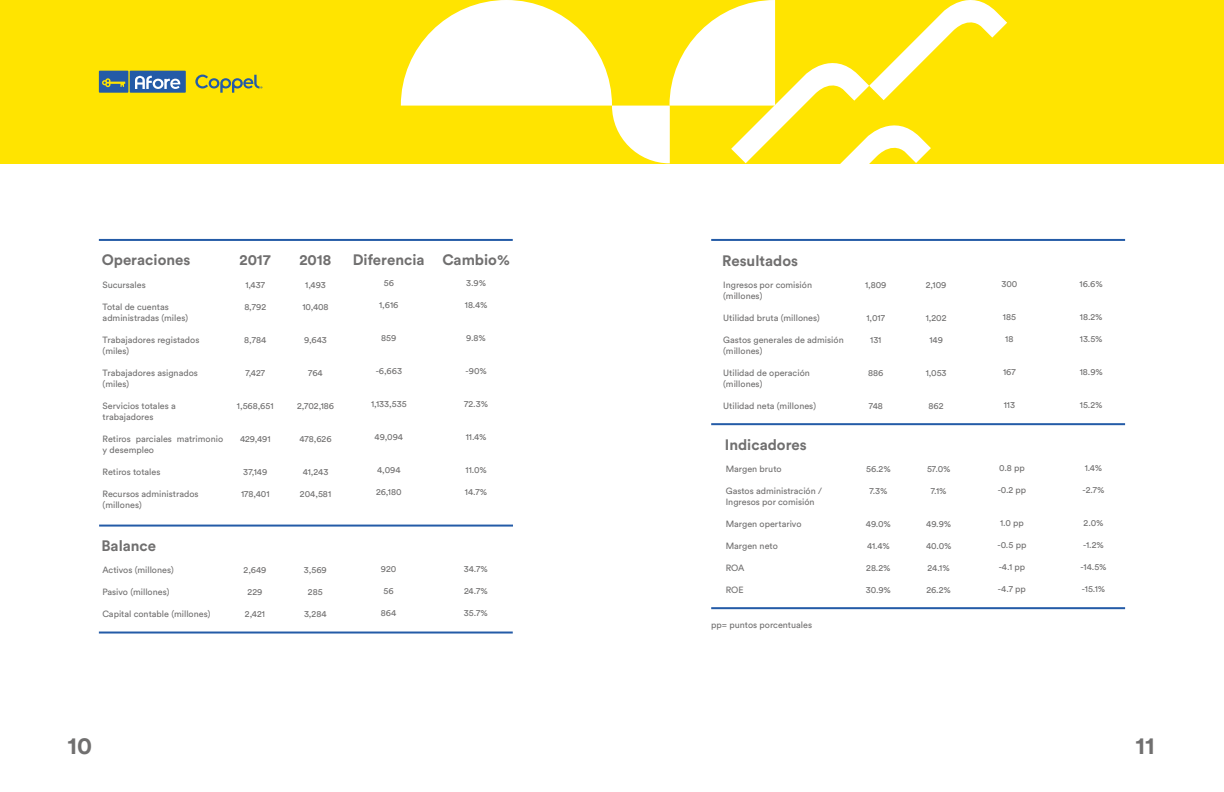
<style>
.page{position:relative;width:1224px;height:792px;background:#fff}
.page>*{position:absolute;margin:0;border:0;box-sizing:border-box;transform-origin:0 0}
.t1{font:700 24px "Circular Std";color:#706f6f}
.t2{font:700 15px "Circular Std";color:#706f6f}
.t3{font:9px/11px "Circular Std";color:#706f6f}
</style>
<div class="page">
<div style="left:0;top:0;width:1224px;height:163px;background:#ffe400"></div>
<div style="left:99px;top:71px;width:29px;height:22px;background:#245ba7"></div>
<svg style="left:102px;top:78px;width:23px;height:9px"></svg>
<div style="left:130px;top:71px;width:56px;height:22px;background:#245ba7"></div>
<svg style="left:135px;top:76px;width:45px;height:13px"></svg>
<svg style="left:195px;top:75px;width:67px;height:18px"></svg>
<hr style="left:99px;top:239px;width:414px;height:2px;background:#245ba7">
<hr style="left:711px;top:239px;width:414px;height:2px;background:#245ba7">
<hr style="left:99px;top:525px;width:414px;height:2px;background:#245ba7">
<hr style="left:99px;top:632px;width:414px;height:2px;background:#245ba7">
<hr style="left:711px;top:423px;width:414px;height:2px;background:#245ba7">
<hr style="left:711px;top:607px;width:414px;height:2px;background:#245ba7">
<svg style="left:401px;top:0;width:606px;height:164px"></svg>
<h2 class="t2" style="left:102px;top:250px;width:90px">Operaciones</h2>
<h2 class="t2" style="left:240px;top:250px;width:33px">2017</h2>
<h2 class="t2" style="left:299px;top:250px;width:33px">2018</h2>
<h2 class="t2" style="left:353px;top:250px;width:159px">Diferencia Cambio%</h2>
<h2 class="t2" style="left:722px;top:251px;width:77px">Resultados</h2>
<p class="t3" style="left:103px;top:279px;width:45px">Sucursales</p>
<p class="t3" style="left:103px;top:301px;width:87px">Total de cuentas administradas (miles)</p>
<p class="t3" style="left:103px;top:334px;width:98px">Trabajadores registados (miles)</p>
<p class="t3" style="left:103px;top:367px;width:97px">Trabajadores asignados (miles)</p>
<p class="t3" style="left:103px;top:400px;width:75px">Servicios totales a trabajadores</p>
<p class="t3" style="left:103px;top:433px;width:122px">Retiros parciales matrimonio y desempleo</p>
<p class="t3" style="left:103px;top:466px;width:59px">Retiros totales</p>
<p class="t3" style="left:103px;top:488px;width:97px">Recursos administrados (millones)</p>
<h2 class="t2" style="left:101px;top:536px;width:56px">Balance</h2>
<p class="t3" style="left:102px;top:564px;width:73px">Activos (millones)</p>
<p class="t3" style="left:102px;top:586px;width:69px">Pasivo (millones)</p>
<p class="t3" style="left:102px;top:608px;width:110px">Capital contable (millones)</p>
<p class="t3" style="left:245px;top:279px;width:21px">1,437</p>
<p class="t3" style="left:244px;top:301px;width:23px">8,792</p>
<p class="t3" style="left:244px;top:334px;width:23px">8,784</p>
<p class="t3" style="left:245px;top:367px;width:21px">7,427</p>
<p class="t3" style="left:237px;top:400px;width:38px">1,568,651</p>
<p class="t3" style="left:240px;top:433px;width:32px">429,491</p>
<p class="t3" style="left:243px;top:466px;width:26px">37,149</p>
<p class="t3" style="left:241px;top:488px;width:30px">178,401</p>
<p class="t3" style="left:244px;top:564px;width:24px">2,649</p>
<p class="t3" style="left:248px;top:586px;width:16px">229</p>
<p class="t3" style="left:245px;top:608px;width:22px">2,421</p>
<p class="t3" style="left:305px;top:279px;width:22px">1,493</p>
<p class="t3" style="left:302px;top:301px;width:28px">10,408</p>
<p class="t3" style="left:304px;top:334px;width:24px">9,643</p>
<p class="t3" style="left:308px;top:367px;width:16px">764</p>
<p class="t3" style="left:297px;top:400px;width:39px">2,702,186</p>
<p class="t3" style="left:300px;top:433px;width:34px">478,626</p>
<p class="t3" style="left:303px;top:466px;width:27px">41,243</p>
<p class="t3" style="left:300px;top:488px;width:33px">204,581</p>
<p class="t3" style="left:304px;top:564px;width:24px">3,569</p>
<p class="t3" style="left:308px;top:586px;width:16px">285</p>
<p class="t3" style="left:304px;top:608px;width:24px">3,284</p>
<p class="t3" style="left:384px;top:277px;width:12px">56</p>
<p class="t3" style="left:379px;top:299px;width:21px">1,616</p>
<p class="t3" style="left:381px;top:332px;width:17px">859</p>
<p class="t3" style="left:376px;top:365px;width:28px">-6,663</p>
<p class="t3" style="left:371px;top:398px;width:37px">1,133,535</p>
<p class="t3" style="left:375px;top:431px;width:30px">49,094</p>
<p class="t3" style="left:377px;top:464px;width:25px">4,094</p>
<p class="t3" style="left:376px;top:486px;width:27px">26,180</p>
<p class="t3" style="left:381px;top:564px;width:17px">920</p>
<p class="t3" style="left:384px;top:586px;width:12px">56</p>
<p class="t3" style="left:381px;top:608px;width:17px">864</p>
<p class="t3" style="left:466px;top:277px;width:21px">3.9%</p>
<p class="t3" style="left:465px;top:299px;width:24px">18.4%</p>
<p class="t3" style="left:466px;top:332px;width:21px">9.8%</p>
<p class="t3" style="left:466px;top:365px;width:23px">-90%</p>
<p class="t3" style="left:464px;top:398px;width:25px">72.3%</p>
<p class="t3" style="left:466px;top:431px;width:22px">11.4%</p>
<p class="t3" style="left:465px;top:464px;width:23px">11.0%</p>
<p class="t3" style="left:465px;top:486px;width:24px">14.7%</p>
<p class="t3" style="left:464px;top:564px;width:26px">34.7%</p>
<p class="t3" style="left:464px;top:586px;width:25px">24.7%</p>
<p class="t3" style="left:464px;top:608px;width:25px">35.7%</p>
<p class="t3" style="left:723px;top:279px;width:90px">Ingresos por comisión (millones)</p>
<p class="t3" style="left:723px;top:312px;width:98px">Utilidad bruta (millones)</p>
<p class="t3" style="left:723px;top:334px;width:122px">Gastos generales de admisión (millones)</p>
<p class="t3" style="left:723px;top:367px;width:88px">Utilidad de operación (millones)</p>
<p class="t3" style="left:723px;top:400px;width:94px">Utilidad neta (millones)</p>
<h2 class="t2" style="left:725px;top:435px;width:83px">Indicadores</h2>
<p class="t3" style="left:726px;top:463px;width:57px">Margen bruto</p>
<p class="t3" style="left:726px;top:485px;width:98px">Gastos administración /<br>Ingresos por comisión</p>
<p class="t3" style="left:726px;top:518px;width:77px">Margen opertarivo</p>
<p class="t3" style="left:726px;top:540px;width:54px">Margen neto</p>
<p class="t3" style="left:726px;top:562px;width:20px">ROA</p>
<p class="t3" style="left:726px;top:584px;width:19px">ROE</p>
<p class="t3" style="left:865px;top:279px;width:23px">1,809</p>
<p class="t3" style="left:867px;top:312px;width:20px">1,017</p>
<p class="t3" style="left:870px;top:334px;width:13px">131</p>
<p class="t3" style="left:868px;top:367px;width:17px">886</p>
<p class="t3" style="left:869px;top:400px;width:16px">748</p>
<p class="t3" style="left:866px;top:463px;width:26px">56.2%</p>
<p class="t3" style="left:869px;top:485px;width:20px">7.3%</p>
<p class="t3" style="left:866px;top:518px;width:27px">49.0%</p>
<p class="t3" style="left:867px;top:540px;width:24px">41.4%</p>
<p class="t3" style="left:866px;top:562px;width:26px">28.2%</p>
<p class="t3" style="left:866px;top:584px;width:27px">30.9%</p>
<p class="t3" style="left:926px;top:279px;width:22px">2,109</p>
<p class="t3" style="left:926px;top:312px;width:22px">1,202</p>
<p class="t3" style="left:929px;top:334px;width:15px">149</p>
<p class="t3" style="left:926px;top:367px;width:22px">1,053</p>
<p class="t3" style="left:929px;top:400px;width:16px">862</p>
<p class="t3" style="left:927px;top:463px;width:25px">57.0%</p>
<p class="t3" style="left:931px;top:485px;width:17px">7.1%</p>
<p class="t3" style="left:926px;top:518px;width:26px">49.9%</p>
<p class="t3" style="left:926px;top:540px;width:27px">40.0%</p>
<p class="t3" style="left:928px;top:562px;width:24px">24.1%</p>
<p class="t3" style="left:926px;top:584px;width:26px">26.2%</p>
<p class="t3" style="left:1001px;top:278px;width:17px">300</p>
<p class="t3" style="left:1003px;top:311px;width:15px">185</p>
<p class="t3" style="left:1005px;top:333px;width:10px">18</p>
<p class="t3" style="left:1003px;top:366px;width:14px">167</p>
<p class="t3" style="left:1004px;top:399px;width:13px">113</p>
<p class="t3" style="left:999px;top:462px;width:27px">0.8 pp</p>
<p class="t3" style="left:998px;top:484px;width:30px">-0.2 pp</p>
<p class="t3" style="left:1000px;top:517px;width:25px">1.0 pp</p>
<p class="t3" style="left:998px;top:539px;width:30px">-0.5 pp</p>
<p class="t3" style="left:999px;top:561px;width:28px">-4.1 pp</p>
<p class="t3" style="left:998px;top:583px;width:29px">-4.7 pp</p>
<p class="t3" style="left:1080px;top:278px;width:25px">16.6%</p>
<p class="t3" style="left:1080px;top:311px;width:24px">18.2%</p>
<p class="t3" style="left:1080px;top:333px;width:24px">13.5%</p>
<p class="t3" style="left:1080px;top:366px;width:25px">18.9%</p>
<p class="t3" style="left:1080px;top:399px;width:24px">15.2%</p>
<p class="t3" style="left:1085px;top:462px;width:19px">1.4%</p>
<p class="t3" style="left:1082px;top:484px;width:24px">-2.7%</p>
<p class="t3" style="left:1084px;top:517px;width:21px">2.0%</p>
<p class="t3" style="left:1083px;top:539px;width:22px">-1.2%</p>
<p class="t3" style="left:1080px;top:561px;width:28px">-14.5%</p>
<p class="t3" style="left:1082px;top:583px;width:25px">-15.1%</p>
<p class="t3" style="left:711px;top:620px;width:102px">pp= puntos porcentuales</p>
<h1 class="t1" style="left:67px;top:730px;width:26px">10</h1>
<h1 class="t1" style="left:1136px;top:730px;width:21px">11</h1>
</div>
